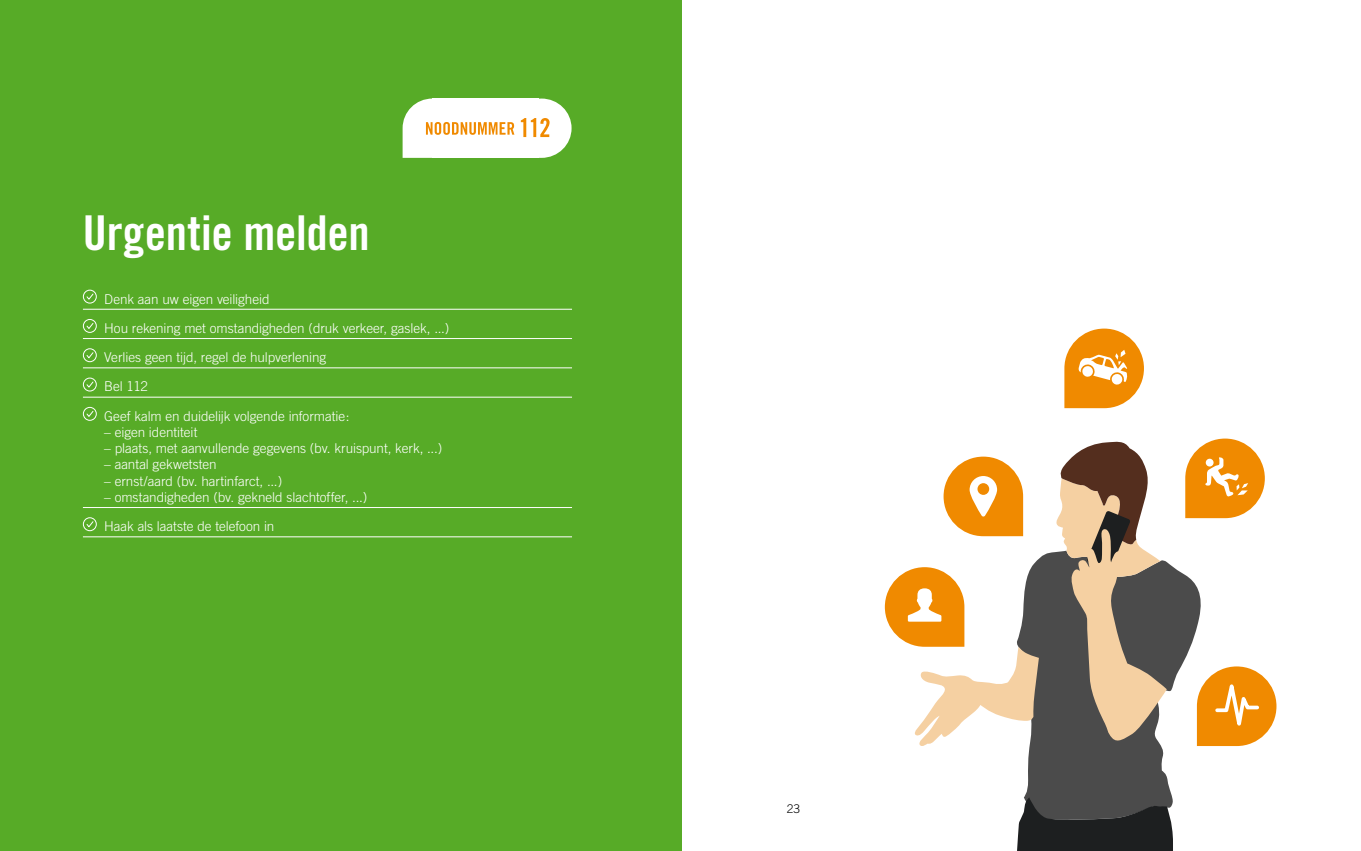
<style>
.page{position:relative;width:1361px;height:851px;background:#fff}
.page>*{position:absolute;margin:0;border:0;box-sizing:border-box;transform-origin:0 0}
.t1{font:48px "Trade Gothic Bold Cond Twenty";letter-spacing:-.005em;color:#fff}
.t2{font:300 13.5px/29.2px "Trade Gothic";letter-spacing:-.005em;color:#fff}
.t3{font:300 12px "Trade Gothic";color:#000}
</style>
<div class="page">
<div style="left:0;top:0;width:681px;height:850px;background:#57ab27"></div>
<hr style="left:83px;top:309px;width:489px;height:1px;background:#fff">
<hr style="left:83px;top:338px;width:489px;height:1px;background:#fff">
<hr style="left:83px;top:367px;width:489px;height:1px;background:#fff">
<hr style="left:83px;top:397px;width:489px;height:1px;background:#fff">
<hr style="left:83px;top:507px;width:489px;height:1px;background:#fff">
<hr style="left:83px;top:536px;width:489px;height:1px;background:#fff">
<svg style="left:82px;top:289px;width:15px;height:15px"></svg>
<svg style="left:82px;top:319px;width:15px;height:14px"></svg>
<svg style="left:82px;top:348px;width:15px;height:14px"></svg>
<svg style="left:82px;top:377px;width:15px;height:15px"></svg>
<svg style="left:82px;top:406px;width:15px;height:15px"></svg>
<svg style="left:82px;top:517px;width:15px;height:14px"></svg>
<svg style="left:402px;top:98px;width:169px;height:60px;background:#f3f0dc"></svg>
<svg style="left:1024px;top:552px;width:177px;height:245px;fill:#4b4b4b"></svg>
<svg style="left:1017px;top:797px;width:156px;height:53px;background:#333435"></svg>
<svg style="left:1056px;top:441px;width:110px;height:302px;background:#9e8c7a"></svg>
<svg style="left:943px;top:456px;width:80px;height:80px"></svg>
<svg style="left:1185px;top:438px;width:80px;height:80px"></svg>
<svg style="left:1197px;top:666px;width:79px;height:80px"></svg>
<svg style="left:885px;top:567px;width:154px;height:181px"></svg>
<svg style="left:1064px;top:328px;width:80px;height:80px"></svg>
<h1 class="t1" style="left:83px;top:204px;width:288px">Urgentie melden</h1>
<p class="t2" style="left:104px;top:284px;width:347px">Denk aan uw eigen veiligheid<br>Hou rekening met omstandigheden (druk verkeer, gaslek, ...)<br>Verlies geen tijd, regel de hulpverlening<br>Bel 112<br>Geef kalm en duidelijk volgende informatie:</p>
<p class="t2" style="left:104px;top:417px;width:95px">– eigen identiteit</p>
<p class="t2" style="left:104px;top:433px;width:340px">– plaats, met aanvullende gegevens (bv. kruispunt, kerk, ...)</p>
<p class="t2" style="left:104px;top:449px;width:114px">– aantal gekwetsten</p>
<p class="t2" style="left:104px;top:466px;width:180px">– ernst/aard (bv. hartinfarct, ...)</p>
<p class="t2" style="left:104px;top:482px;width:265px">– omstandigheden (bv. gekneld slachtoffer, ...)<br>Haak als laatste de telefoon in</p>
<p class="t3" style="left:787px;top:801px;width:15px">23</p>
</div>
